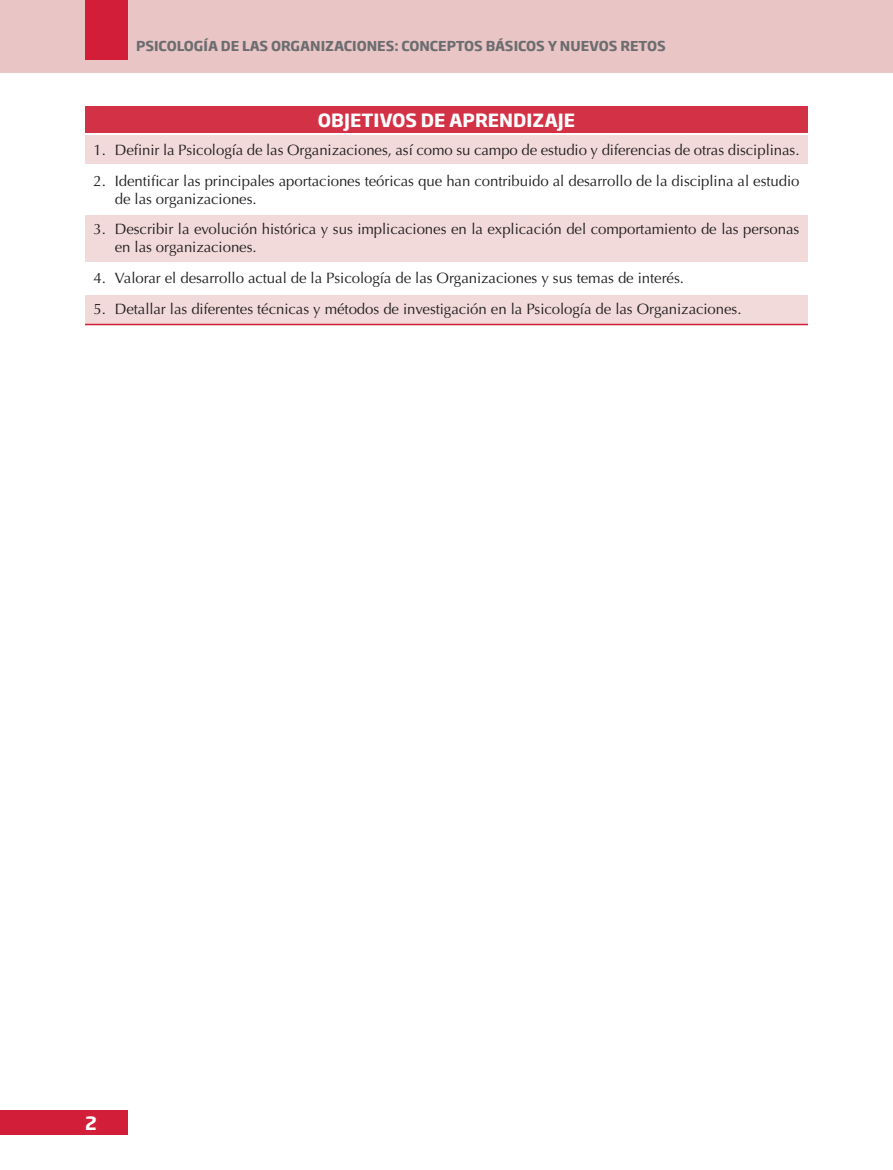
<style>
.page{position:relative;width:893px;height:1170px;background:#fff}
.page>*{position:absolute;margin:0;border:0;box-sizing:border-box;transform-origin:0 0}
.t1{font:700 18px "Soho Gothic Pro";color:#fff}
.t2{font:15px/18px "Optima";letter-spacing:-.005em;color:#231f20}
.t3{font:700 13.5px "Soho Gothic Pro";color:#6c6d70}
</style>
<div class="page">
<div style="left:0;top:0;width:893px;height:72px;background:#eac5c5"></div>
<div style="left:0;top:1109px;width:128px;height:25px;background:#d31e39"></div>
<div style="left:85px;top:0;width:43px;height:60px;background:#d31e39"></div>
<div style="left:85px;top:106px;width:723px;height:27px;background:#d33145"></div>
<div style="left:85px;top:135px;width:723px;height:29px;background:#f2dada"></div>
<div style="left:85px;top:215px;width:723px;height:46px;background:#f2dada"></div>
<div style="left:85px;top:295px;width:723px;height:29px;background:#f2dada"></div>
<hr style="left:85px;top:324px;width:723px;height:1px;background:#d31e39">
<p class="t3" style="left:136px;top:35px;width:531px">PSICOLOGÍA DE LAS ORGANIZACIONES: CONCEPTOS BÁSICOS Y NUEVOS RETOS</p>
<p class="t1" style="left:318px;top:105px;width:259px">OBJETIVOS DE APRENDIZAJE</p>
<p class="t2" style="left:94px;top:141px;width:707px">1. Definir la Psicología de las Organizaciones, así como su campo de estudio y diferencias de otras disciplinas.</p>
<p class="t2" style="left:115px;top:172px;width:686px;text-indent:-21px">2. Identificar las principales aportaciones teóricas que han contribuido al desarrollo de la disciplina al estudio de las organizaciones.</p>
<p class="t2" style="left:115px;top:220px;width:686px;text-indent:-21px">3. Describir la evolución histórica y sus implicaciones en la explicación del comportamiento de las personas en las organizaciones.</p>
<p class="t2" style="left:94px;top:269px;width:592px">4. Valorar el desarrollo actual de la Psicología de las Organizaciones y sus temas de interés.</p>
<p class="t2" style="left:94px;top:300px;width:649px">5. Detallar las diferentes técnicas y métodos de investigación en la Psicología de las Organizaciones.</p>
<p class="t1" style="left:85px;top:1108px;width:13px">2</p>
</div>
